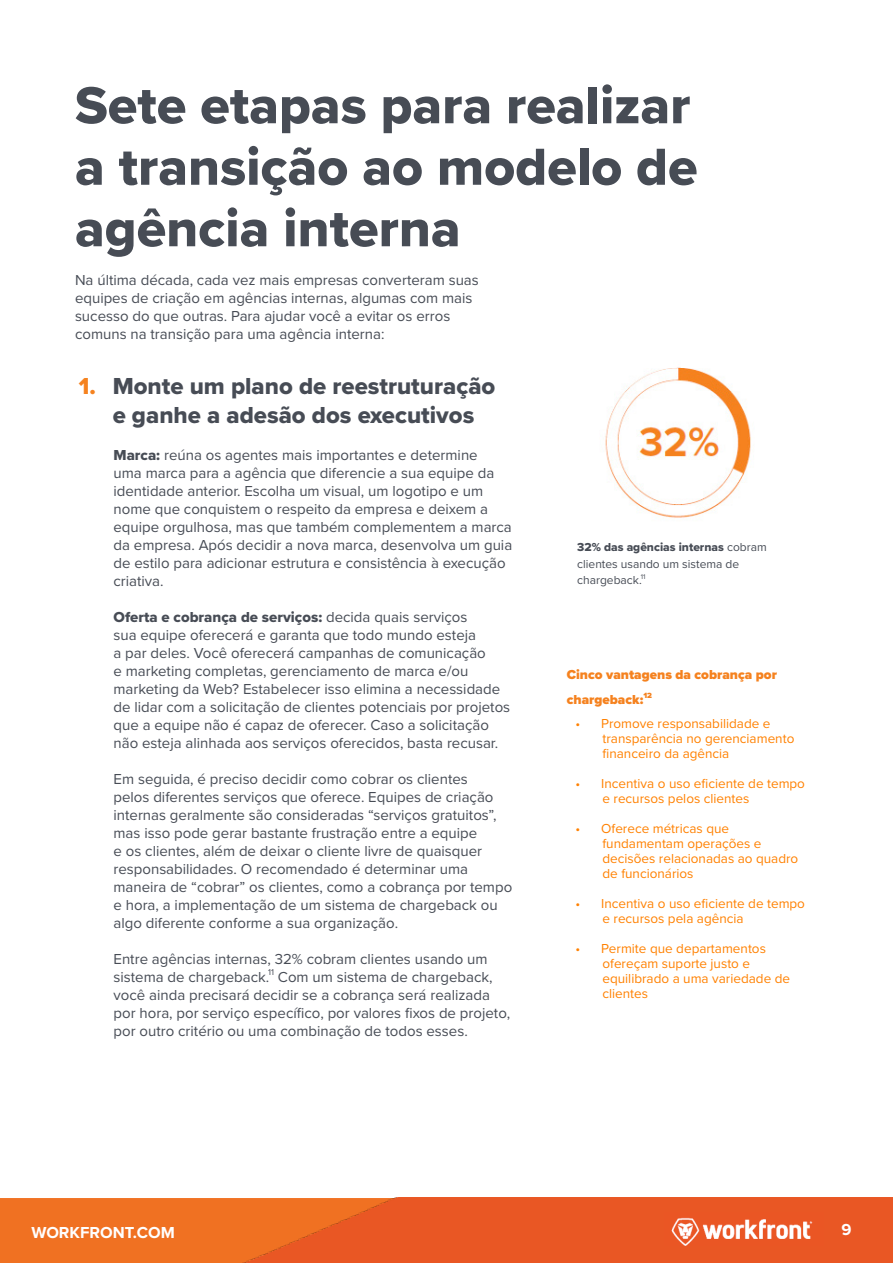
<style>
.page{position:relative;width:893px;height:1263px;background:#fff}
.page>*{position:absolute;margin:0;border:0;box-sizing:border-box;transform-origin:0 0}
.t1{font:54px/61.5px "Proxima Nova Extrabld";color:#474c55}
.t2{font:24px "Proxima Nova Extrabld";color:#474c55}
.t3{font:24px "Proxima Nova Extrabld";color:#f5821f}
.t4{font:700 16.5px "Proxima Nova";color:#fff}
.t5{font:15px/18px "Proxima Nova";color:#474c55}
.t6{font:13.5px/15px "Proxima Nova";color:#ff8100}
.t7{font:900 13.5px/25.5px "Proxima Nova";color:#f5821f}
.t8{font:12px/16.5px "Proxima Nova";color:#474c55}
.t9{font:8.7px "Proxima Nova";color:#474c55}
.t10{font:900 7.8px "Proxima Nova";color:#f5821f}
.t11{font:7.05px "Proxima Nova";color:#474c55}
.s1{font-family:"Proxima Nova Extrabld"}
</style>
<div class="page">
<img style="left:605px;top:367px;width:146px;height:151px">
<div style="left:0;top:1198px;width:218px;height:65px;background:#f07122"></div>
<img style="left:218px;top:1197px;width:675px;height:66px">
<img style="left:664px;top:1213px;width:159px;height:32px">
<p class="t1" style="left:75px;top:74px;width:624px">Sete etapas para realizar a transição ao modelo de agência interna</p>
<p class="t5" style="left:75px;top:270px;width:405px">Na última década, cada vez mais empresas converteram suas equipes de criação em agências internas, algumas com mais sucesso do que outras. Para ajudar você a evitar os erros comuns na transição para uma agência interna:</p>
<p class="t2" style="left:113px;top:368px;width:384px">Monte um plano de reestruturação</p>
<p class="t3" style="left:79px;top:368px;width:19px">1.</p>
<p class="t2" style="left:113px;top:397px;width:363px">e ganhe a adesão dos executivos</p>
<p class="t5" style="left:114px;top:445px;width:400px"><span class="s1">Marca:</span> reúna os agentes mais importantes e determine<br>uma marca para a agência que diferencie a sua equipe da identidade anterior. Escolha um visual, um logotipo e um nome que conquistem o respeito da empresa e deixem a equipe orgulhosa, mas que também complementem a marca da empresa. Após decidir a nova marca, desenvolva um guia de estilo para adicionar estrutura e consistência à execução criativa.</p>
<p class="t5" style="left:114px;top:607px;width:398px"><span class="s1">Oferta e cobrança de serviços:</span> decida quais serviços<br>sua equipe oferecerá e garanta que todo mundo esteja<br>a par deles. Você oferecerá campanhas de comunicação<br>e marketing completas, gerenciamento de marca /e ou marketing da Web? Estabelecer isso elimina a necessidade de lidar com a solicitação de clientes potenciais por projetos que a equipe não é capaz de oferecer. Caso a solicitação não esteja alinhada aos serviços oferecidos, basta recusar.</p>
<p class="t5" style="left:114px;top:769px;width:400px">Em seguida é, preciso decidir como cobrar os clientes<br>pelos diferentes serviços que oferece. Equipes de criação internas geralmente são consideradas “serviços gratuitos ,“ mas isso pode gerar bastante frustração entre a equipe<br>e os clientes, além de deixar o cliente livre de quaisquer responsabilidades O. recomendado é determinar uma maneira de “cobrar” os clientes, como a cobrança por tempo e hora a, implementação de um sistema de chargeback ou algo diferente conforme a sua organização.</p>
<p class="t5" style="left:278px;top:949px;width:216px;text-indent:-164px">Entre agências internas, 32% cobram clientes usando um<br>Com um sistema de chargeback,</p>
<p class="t5" style="left:114px;top:967px;width:157px">sistema de chargeback.</p>
<p class="t9" style="left:268px;top:965px;width:7px">11</p>
<p class="t5" style="left:114px;top:985px;width:398px">você ainda precisará decidir se a cobrança será realizada por hora, por serviço específico, por valores fixos de projeto, por outro critério ou uma combinação de todos esses.</p>
<p class="t8" style="left:577px;top:539px;width:191px"><span class="s1">32% das agências internas</span> cobram clientes usando um sistema de chargeback.</p>
<p class="t11" style="left:641px;top:571px;width:6px">11</p>
<p class="t7" style="left:567px;top:661px;width:212px">Cinco vantagens da cobrança por chargeback:</p>
<p class="t10" style="left:643px;top:689px;width:10px">12</p>
<p class="t6" style="left:601px;top:715px;width:171px">Promove responsabilidade e</p>
<p class="t6" style="left:575px;top:715px;width:6px">•</p>
<p class="t6" style="left:575px;top:775px;width:6px">•</p>
<p class="t6" style="left:575px;top:820px;width:6px">•</p>
<p class="t6" style="left:575px;top:895px;width:6px">•</p>
<p class="t6" style="left:575px;top:940px;width:6px">•</p>
<p class="t6" style="left:602px;top:730px;width:193px">transparência no gerenciamento financeiro da agência</p>
<p class="t6" style="left:601px;top:775px;width:205px">Incentiva o uso eficiente de tempo</p>
<p class="t6" style="left:602px;top:790px;width:148px">e recursos pelos clientes</p>
<p class="t6" style="left:601px;top:820px;width:129px">Oferece métricas que</p>
<p class="t6" style="left:602px;top:835px;width:197px">fundamentam operações e decisões relacionadas ao quadro de funcionários</p>
<p class="t6" style="left:601px;top:895px;width:205px">Incentiva o uso eficiente de tempo</p>
<p class="t6" style="left:602px;top:910px;width:143px">e recursos pela agência</p>
<p class="t6" style="left:601px;top:940px;width:166px">Permite que departamentos</p>
<p class="t6" style="left:602px;top:955px;width:189px">ofereçam suporte justo e equilibrado a uma variedade de clientes</p>
<p class="t4" style="left:32px;top:1220px;width:145px">WORKFRONT.COM</p>
<p class="t4" style="left:841px;top:1217px;width:12px">9</p>
</div>
